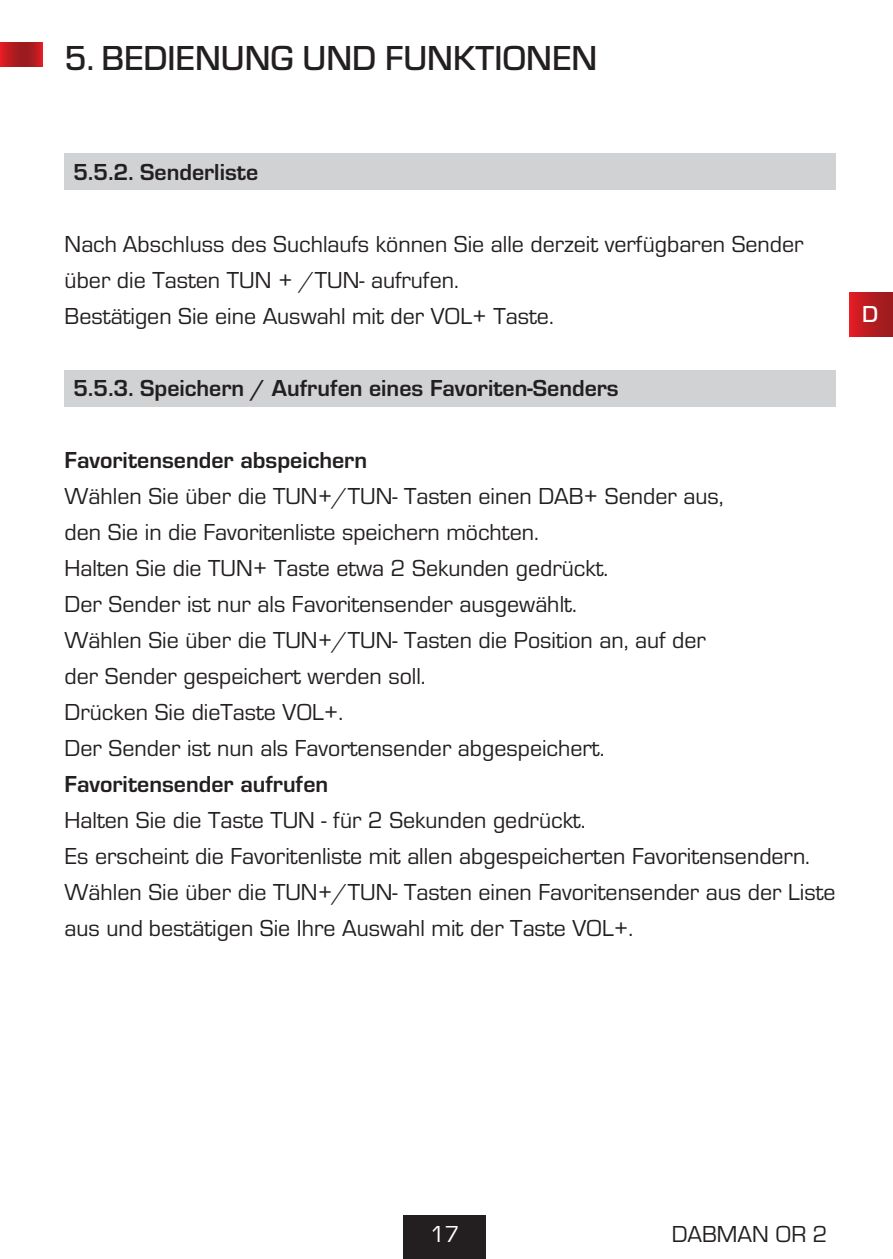
<style>
.page{position:relative;width:893px;height:1259px;background:#fff}
.page>*{position:absolute;margin:0;border:0;box-sizing:border-box;transform-origin:0 0}
.t1{font:500 36px "Eurostile OT";color:#231f20}
.t2{font:24px/36px "Eurostile OT";color:#231f20}
.t3{font:700 24px "Eurostile OT";color:#231f20}
.t4{font:24px "Eurostile OT";color:#fff}
.t5{font:500 24px "Eurostile OT";color:#fff}
</style>
<div class="page">
<div style="left:849px;top:293px;width:44px;height:43px;background:linear-gradient(to right,#e01c24,#951b1e)"></div>
<div style="left:403px;top:1215px;width:83px;height:44px;background:#231f20"></div>
<svg style="left:0;top:43px;width:43px;height:24px"></svg>
<div style="left:65px;top:153px;width:771px;height:37px;background:#d1d2d4"></div>
<div style="left:65px;top:369px;width:771px;height:37px;background:#d1d2d4"></div>
<h1 class="t1" style="left:65px;top:38px;width:534px">5. BEDIENUNG UND FUNKTIONEN</h1>
<p class="t3" style="left:73px;top:159px;width:187px">5.5.2. Senderliste</p>
<p class="t2" style="left:65px;top:227px;width:740px">Nach Abschluss des Suchlaufs können Sie alle derzeit verfügbaren Sender über die Tasten TUN + /TUN- aufrufen.<br>Bestätigen Sie eine Auswahl mit der VOL+ Taste.</p>
<p class="t3" style="left:73px;top:375px;width:547px">5.5.3. Speichern / Aufrufen eines Favoriten-Senders</p>
<p class="t3" style="left:65px;top:447px;width:304px">Favoritensender abspeichern</p>
<p class="t2" style="left:65px;top:479px;width:660px">Wählen Sie über die TUN+/TUN- Tasten einen DAB+ Sender aus, den Sie in die Favoritenliste speichern möchten.<br>Halten Sie die TUN+ Taste etwa 2 Sekunden gedrückt.<br>Der Sender ist nur als Favoritensender ausgewählt.<br>Wählen Sie über die TUN+/TUN- Tasten die Position an, auf der der Sender gespeichert werden soll.<br>Drücken Sie dieTaste VOL+.<br>Der Sender ist nun als Favortensender abgespeichert.</p>
<p class="t3" style="left:65px;top:771px;width:265px">Favoritensender aufrufen</p>
<p class="t2" style="left:65px;top:803px;width:772px">Halten Sie die Taste TUN - für 2 Sekunden gedrückt.<br>Es erscheint die Favoritenliste mit allen abgespeicherten Favoritensendern.<br>Wählen Sie über die TUN+/TUN- Tasten einen Favoritensender aus der Liste aus und bestätigen Sie Ihre Auswahl mit der Taste VOL+.</p>
<p class="t5" style="left:862px;top:301px;width:18px">D</p>
<p class="t4" style="left:430px;top:1221px;width:31px">17</p>
<p class="t2" style="left:672px;top:1216px;width:157px">DABMAN OR 2</p>
</div>
